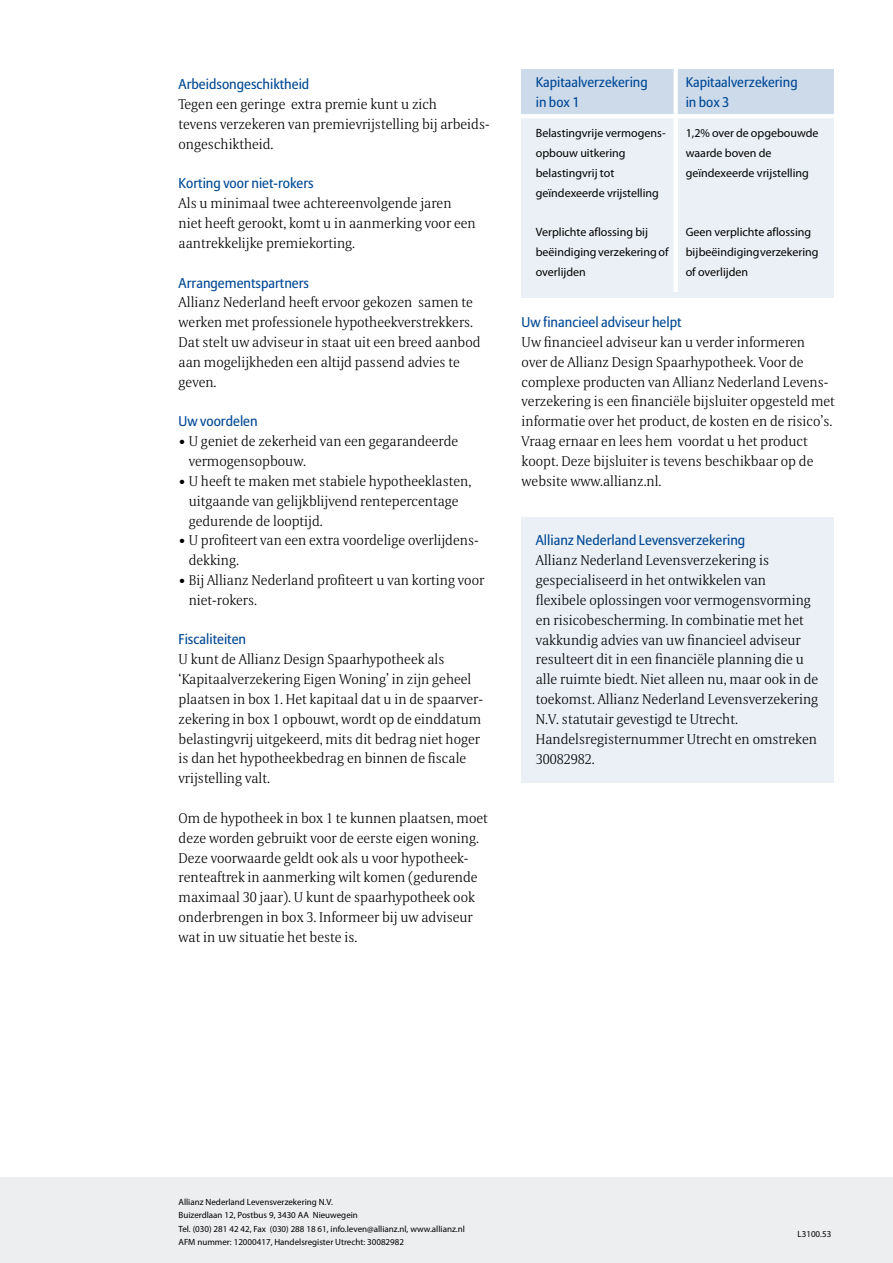
<style>
.page{position:relative;width:893px;height:1263px;background:#fff}
.page>*{position:absolute;margin:0;border:0;box-sizing:border-box;transform-origin:0 0}
.t1{font:300 14.1px/19.8px "Allianz Serif";color:#000}
.t2{font:14.1px "Allianz Sans";color:#004895}
.t3{font:13.95px/19.8px "Allianz Sans";color:#004895}
.t4{font:12px/19.8px "Myriad Pro";color:#000}
.t5{font:9px/13.5px "Myriad Pro";color:#000}
</style>
<div class="page">
<div style="left:521px;top:517px;width:312px;height:266px;background:#ebf0f7"></div>
<div style="left:0;top:1178px;width:893px;height:85px;background:#edeeef"></div>
<div style="left:521px;top:111px;width:312px;height:187px;background:#ebf0f7"></div>
<hr style="left:521px;top:114px;width:323px;height:4px;background:#fff">
<div style="left:521px;top:69px;width:312px;height:45px;background:#ccdaea"></div>
<hr style="left:674px;top:55px;width:4px;height:237px;background:#fff">
<p class="t2" style="left:179px;top:76px;width:132px">Arbeidsongeschiktheid</p>
<p class="t1" style="left:179px;top:95px;width:313px">Tegen een geringe extra premie kunt u zich<br>tevens verzekeren van premievrijstelling bij arbeids&shy;ongeschiktheid.</p>
<p class="t2" style="left:179px;top:175px;width:137px">Korting voor niet-rokers</p>
<p class="t1" style="left:179px;top:194px;width:299px">Als u minimaal twee achtereenvolgende jaren niet heeft gerookt, komt u in aanmerking voor een aantrekkelijke premiekorting.</p>
<p class="t2" style="left:179px;top:274px;width:132px">Arrangementspartners</p>
<p class="t1" style="left:179px;top:293px;width:303px">Allianz Nederland heeft ervoor gekozen samen te werken met professionele hypotheekverstrekkers.<br>Dat stelt uw adviseur in staat uit een breed aanbod aan mogelijkheden een altijd passend advies te geven.</p>
<p class="t2" style="left:179px;top:413px;width:81px">Uw voordelen</p>
<p class="t1" style="left:189px;top:432px;width:271px;text-indent:-10px">• U geniet de zekerheid van een gegarandeerde vermogensopbouw.</p>
<p class="t1" style="left:189px;top:472px;width:284px;text-indent:-10px">• U heeft te maken met stabiele hypotheeklasten, uitgaande van gelijkblijvend rentepercentage gedurende de looptijd.</p>
<p class="t1" style="left:189px;top:531px;width:291px;text-indent:-10px">• U profiteert van een extra voordelige overlijdens&shy;dekking.</p>
<p class="t1" style="left:189px;top:571px;width:297px;text-indent:-10px">• Bij Allianz Nederland profiteert u van korting voor niet-rokers.</p>
<p class="t2" style="left:179px;top:631px;width:69px">Fiscaliteiten</p>
<p class="t1" style="left:179px;top:650px;width:306px">U kunt de Allianz Design Spaarhypotheek als ‘Kapitaalverzekering Eigen Woning’ in zijn geheel plaatsen in box 1. Het kapitaal dat u in de spaarver&shy;zekering in box 1 opbouwt, wordt op de einddatum belastingvrij uitgekeerd, mits dit bedrag niet hoger is dan het hypotheekbedrag en binnen de fiscale vrijstelling valt.</p>
<p class="t1" style="left:179px;top:809px;width:311px">Om de hypotheek in box 1 te kunnen plaatsen, moet deze worden gebruikt voor de eerste eigen woning.<br>Deze voorwaarde geldt ook als u voor hypotheek&shy;renteaftrek in aanmerking wilt komen (gedurende maximaal 30 jaar). U kunt de spaarhypotheek ook onderbrengen in box 3. Informeer bij uw adviseur wat in uw situatie het beste is.</p>
<p class="t3" style="left:536px;top:73px;width:113px">Kapitaalverzekering in box 1</p>
<p class="t3" style="left:686px;top:73px;width:113px">Kapitaalverzekering in box 3</p>
<p class="t4" style="left:536px;top:123px;width:131px">Belastingvrije vermogens&shy;opbouw uitkering belastingvrij tot geïndexeerde vrijstelling</p>
<p class="t4" style="left:536px;top:222px;width:134px">Verplichte aflossing bij beëindiging verzekering of overlijden</p>
<p class="t4" style="left:686px;top:123px;width:134px">1,2% over de opgebouwde waarde boven de geïndexeerde vrijstelling</p>
<p class="t4" style="left:686px;top:222px;width:134px">Geen verplichte aflossing bij beëindiging verzekering of overlijden</p>
<p class="t2" style="left:522px;top:314px;width:161px">Uw financieel adviseur helpt</p>
<p class="t1" style="left:522px;top:333px;width:315px">Uw financieel adviseur kan u verder informeren<br>over de Allianz Design Spaarhypotheek. Voor de complexe producten van Allianz Nederland Levens&shy;verzekering is een financiële bijsluiter opgesteld met informatie over het product, de kosten en de risico’s.<br>Vraag ernaar en lees hem voordat u het product koopt. Deze bijsluiter is tevens beschikbaar op de website www.allianz.nl.</p>
<p class="t2" style="left:536px;top:532px;width:211px">Allianz Nederland Levensverzekering</p>
<p class="t1" style="left:536px;top:551px;width:284px">Allianz Nederland Levensverzekering is gespecialiseerd in het ontwikkelen van flexibele oplossingen voor vermogensvorming en risicobescherming. In combinatie met het vakkundig advies van uw financieel adviseur resulteert dit in een financiële planning die u alle ruimte biedt. Niet alleen nu, maar ook in de toekomst. Allianz Nederland Levensverzekering N.V. statutair gevestigd te Utrecht.<br>Handelsregisternummer Utrecht en omstreken 30082982.</p>
<p class="t5" style="left:179px;top:1195px;width:288px">Allianz Nederland Levensverzekering N.V.<br>Buizerdlaan 12, Postbus 9, 3430 AA Nieuwegein<br>Tel. (030) 281 42 42, Fax (030) 288 18 61, info.leven@allianz.nl, www.allianz.nl AFM nummer: 12000417, Handelsregister Utrecht: 30082982</p>
<p class="t5" style="left:797px;top:1227px;width:35px">L3100.53</p>
</div>
